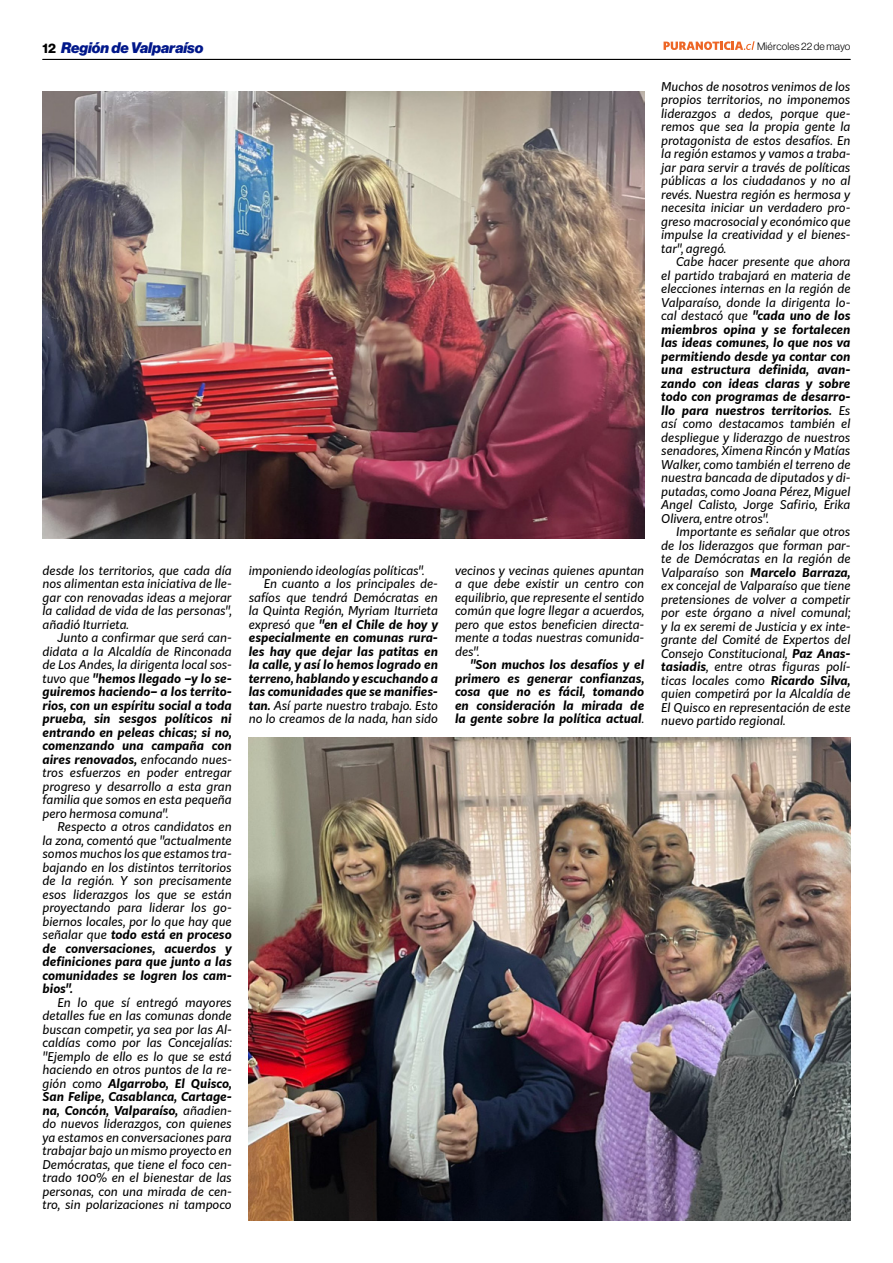
<style>
.page{position:relative;width:893px;height:1263px;background:#fff}
.page>*{position:absolute;margin:0;border:0;box-sizing:border-box;transform-origin:0 0}
.t1{font:15px "N Haas Grotesk DS Pro 96 Blk It";color:#00178a}
.t2{font:italic 12px/13.5px "Kit Sans";color:#000;text-align:justify}
.t3{font:italic 700 12px/13.5px "Kit Sans";color:#000;text-align:justify}
.t4{font:10.5px "N Haas Grotesk DS Pro 45 Lt";letter-spacing:.02em;color:#000}
.s1{font-family:"N Haas Grotesk DS Pro 75 Bd";font-size:13.5px;color:#000}
.s2{font-weight:700}
.s3{font-weight:400}
</style>
<div class="page">
<hr style="left:43px;top:59px;width:807px;height:1px;background:#000">
<img style="left:43px;top:92px;width:601px;height:446px">
<img style="left:249px;top:738px;width:601px;height:482px">
<svg style="left:664px;top:41px;width:91px;height:9px"></svg>
<p class="t1" style="left:43px;top:39px;width:162px"><span class="s1">12</span> Región de Valparaíso</p>
<p class="t2" style="left:43px;top:563px;width:191px">desde los territorios, que cada día nos alimentan esta iniciativa de lle&shy;gar con renovadas ideas a mejorar la calidad de vida de las personas", añadió Iturrieta.</p>
<p class="t2" style="left:43px;top:630px;width:191px;text-indent:15px">Junto a confirmar que será can&shy;didata a la Alcaldía de Rinconada de Los Andes, la dirigenta local sos&shy;tuvo que <span class="s2">"hemos llegado –y lo se&shy;guiremos haciendo– a los territo&shy;rios, con un espíritu social a toda prueba, sin sesgos políticos ni entrando en peleas chicas; si no, comenzando una campaña con aires renovados,</span> enfocando nues&shy;tros esfuerzos en poder entregar progreso y desarrollo a esta gran familia que somos en esta pequeña pero hermosa comuna".</p>
<p class="t2" style="left:43px;top:819px;width:191px;text-indent:15px">Respecto a otros candidatos en la zona, comentó que "actualmente somos muchos los que estamos tra&shy;bajando en los distintos territorios de la región. Y son precisamente esos liderazgos los que se están proyectando para liderar los go&shy;biernos locales, por lo que hay que señalar que <span class="s2">todo está en proceso de conversaciones, acuerdos y definiciones para que junto a las comunidades se logren los cam&shy;bios".</span></p>
<p class="t2" style="left:43px;top:995px;width:191px;text-indent:15px">En lo que sí entregó mayores detalles fue en las comunas donde buscan competir, ya sea por las Al&shy;caldías como por las Concejalías: "Ejemplo de ello es lo que se está haciendo en otros puntos de la re&shy;gión como <span class="s2">Algarrobo, El Quisco, San Felipe, Casablanca, Cartage&shy;na, Concón, Valparaíso,</span> añadien&shy;do nuevos liderazgos, con quienes ya estamos en conversaciones para trabajar bajo un mismo proyecto en Demócratas, que tiene el foco cen&shy;trado 100% en el bienestar de las personas, con una mirada de cen&shy;tro, sin polarizaciones ni tampoco</p>
<p class="t2" style="left:249px;top:563px;width:177px">imponiendo ideologías políticas".</p>
<p class="t2" style="left:264px;top:576px;width:176px">En cuanto a los principales de-</p>
<p class="t2" style="left:249px;top:590px;width:191px">safíos que tendrá Demócratas en</p>
<p class="t2" style="left:249px;top:603px;width:191px">la Quinta Región, Myriam Iturrieta</p>
<p class="t3" style="left:249px;top:616px;width:191px"><span class="s3">expresó que</span> "en el Chile de hoy y</p>
<p class="t3" style="left:249px;top:630px;width:191px">especialmente en comunas rura-</p>
<p class="t3" style="left:249px;top:643px;width:191px">les hay que dejar las patitas en</p>
<p class="t3" style="left:249px;top:657px;width:191px">la calle, y así lo hemos logrado en</p>
<p class="t3" style="left:249px;top:670px;width:191px">terreno, hablando y escuchando a</p>
<p class="t3" style="left:249px;top:684px;width:191px">las comunidades que se manifies-</p>
<p class="t2" style="left:249px;top:698px;width:191px"><span class="s2">tan.</span> Así parte nuestro trabajo. Esto</p>
<p class="t2" style="left:249px;top:711px;width:191px">no lo creamos de la nada, han sido</p>
<p class="t2" style="left:455px;top:563px;width:191px">vecinos y vecinas quienes apuntan a que debe existir un centro con equilibrio, que represente el sentido común que logre llegar a acuerdos, pero que estos beneficien directa&shy;mente a todas nuestras comunida&shy;des".</p>
<p class="t3" style="left:455px;top:657px;width:191px;text-indent:15px">"Son muchos los desafíos y el primero es generar confianzas, cosa que no es fácil, tomando en consideración la mirada de la gente sobre la política actual<span class="s3">.</span></p>
<p class="t4" style="left:757px;top:40px;width:95px">Miércoles 22 de mayo</p>
<p class="t2" style="left:661px;top:79px;width:191px">Muchos de nosotros venimos de los propios territorios, no imponemos liderazgos a dedos, porque que&shy;remos que sea la propia gente la protagonista de estos desafíos. En la región estamos y vamos a traba&shy;jar para servir a través de políticas públicas a los ciudadanos y no al revés. Nuestra región es hermosa y necesita iniciar un verdadero pro&shy;greso macrosocial y económico que impulse la creatividad y el bienes&shy;tar", agregó.</p>
<p class="t2" style="left:661px;top:254px;width:191px;text-indent:15px">Cabe hacer presente que ahora el partido trabajará en materia de elecciones internas en la región de Valparaíso, donde la dirigenta lo&shy;cal destacó que <span class="s2">"cada uno de los miembros opina y se fortalecen las ideas comunes, lo que nos va permitiendo desde ya contar con una estructura definida, avan&shy;zando con ideas claras y sobre todo con programas de desarro&shy;llo para nuestros territorios.</span> Es así como destacamos también el despliegue y liderazgo de nuestros senadores, Ximena Rincón y Matías Walker, como también el terreno de nuestra bancada de diputados y di&shy;putadas, como Joana Pérez, Miguel Angel Calisto, Jorge Safirio, Erika Olivera, entre otros".</p>
<p class="t2" style="left:661px;top:524px;width:191px;text-indent:15px">Importante es señalar que otros de los liderazgos que forman par&shy;te de Demócratas en la región de Valparaíso son <span class="s2">Marcelo Barraza, </span>ex concejal de Valparaíso que tiene pretensiones de volver a competir por este órgano a nivel comunal; y la ex seremi de Justicia y ex inte&shy;grante del Comité de Expertos del Consejo Constitucional, <span class="s2">Paz Anas&shy;tasiadis</span>, entre otras figuras polí&shy;ticas locales como <span class="s2">Ricardo Silva, </span>quien competirá por la Alcaldía de El Quisco en representación de este nuevo partido regional.</p>
</div>
